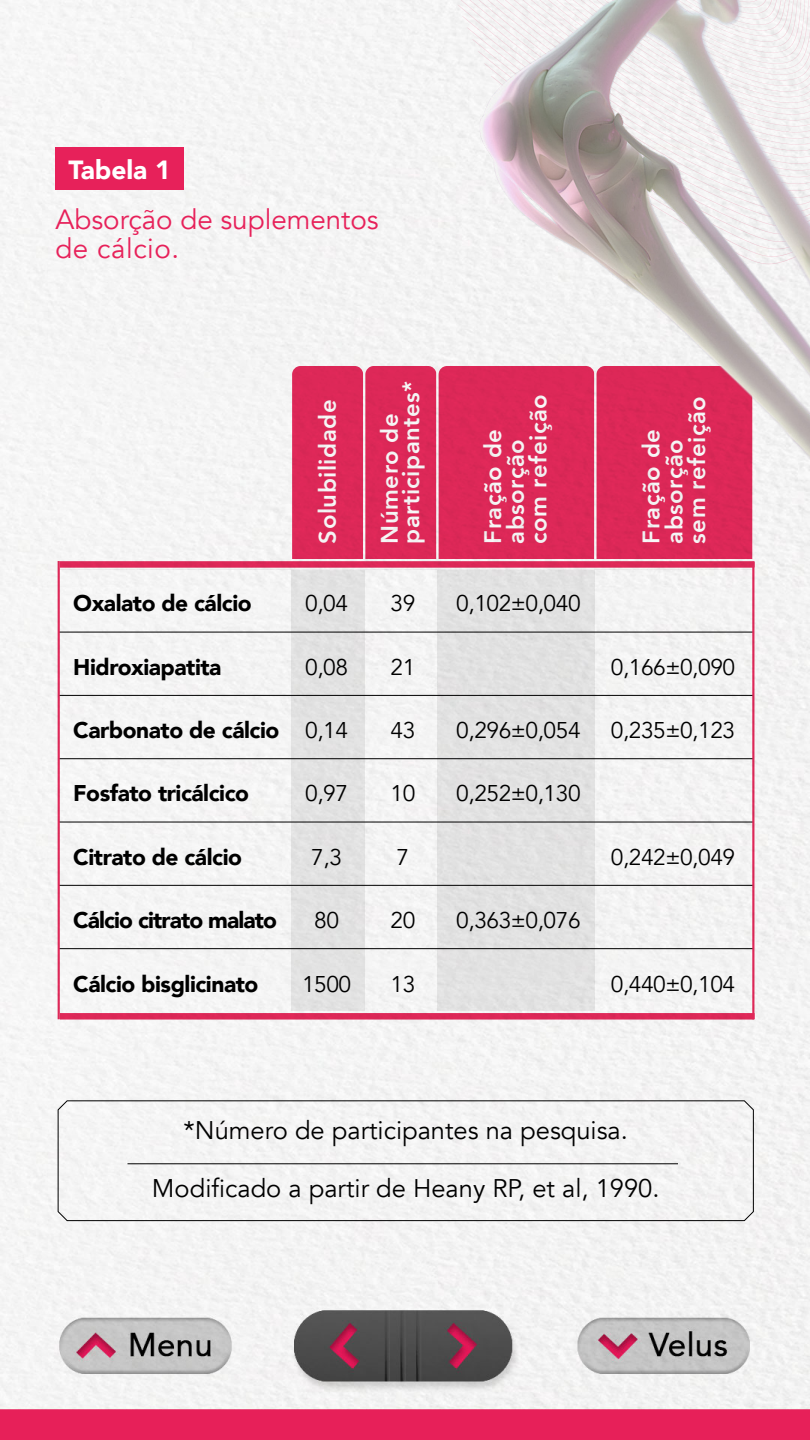
<style>
.page{position:relative;width:810px;height:1440px;background:#fff}
.page>*{position:absolute;margin:0;border:0;box-sizing:border-box;transform-origin:0 0}
.t1{font:27.75px/29.2px "Avenir";color:#e7215a}
.t2{font:900 26.25px "Avenir";color:#fff}
.t3{font:25.5px "Avenir";color:#000}
.t4{font:800 23.92px/22.7px "Avenir";letter-spacing:.02em;color:#fff}
.t5{font:22.73px "Avenir";letter-spacing:-.02em;color:#000}
.t6{font:900 22.73px "Avenir";letter-spacing:-.02em;color:#000}
.t7{font:900 22.73px "Avenir";letter-spacing:-.04em;color:#000}
.s1{font-weight:400}
</style>
<div class="page">
<img style="left:0;top:0;width:810px;height:1440px">
<div style="left:55px;top:147px;width:129px;height:42px;background:#e7215a"></div>
<div style="left:57px;top:1100px;width:697px;height:121px;background:#f4f4f4"></div>
<hr style="left:128px;top:1163px;width:550px;height:1px;background:#000">
<div style="left:291px;top:569px;width:73px;height:443px;background:#e2e2e2"></div>
<div style="left:438px;top:569px;width:157px;height:443px;background:#e1e1e1"></div>
<div style="left:291px;top:365px;width:73px;height:204px;background:#dd2858;border-radius:10px"></div>
<div style="left:290px;top:364px;width:75px;height:206px;border:2px solid #fff;border-radius:10px"></div>
<div style="left:364px;top:365px;width:74px;height:204px;background:#dd2858;border-radius:10px"></div>
<div style="left:363px;top:364px;width:76px;height:206px;border:2px solid #fff;border-radius:10px"></div>
<div style="left:438px;top:365px;width:157px;height:204px;background:#dd2858;border-radius:10px"></div>
<div style="left:595px;top:365px;width:158px;height:204px;background:#dd2858;border-radius:10px"></div>
<hr style="left:59px;top:632px;width:694px;height:1px;background:#000">
<hr style="left:59px;top:695px;width:694px;height:1px;background:#000">
<hr style="left:59px;top:758px;width:694px;height:1px;background:#000">
<hr style="left:59px;top:822px;width:694px;height:1px;background:#000">
<hr style="left:59px;top:885px;width:694px;height:1px;background:#000">
<hr style="left:59px;top:948px;width:694px;height:1px;background:#000">
<div style="left:59px;top:560px;width:697px;height:9px;background:#dd2858"></div>
<div style="left:58px;top:559px;width:699px;height:11px;border:2px solid #fff"></div>
<div style="left:59px;top:1012px;width:697px;height:9px;background:#dd2858"></div>
<div style="left:58px;top:1011px;width:699px;height:11px;border:2px solid #fff"></div>
<hr style="left:58px;top:561px;width:2px;height:458px;background:#e72a5c">
<hr style="left:752px;top:562px;width:2px;height:457px;background:#e72a5c">
<div style="left:446px;top:0;width:33px;height:241px;background:#f4f4f4"></div>
<img style="left:479px;top:0;width:331px;height:518px">
<p class="t2" style="left:68px;top:147px;width:104px">Tabela 1</p>
<p class="t1" style="left:55px;top:205px;width:325px">Absorção de suplementos de cálcio.</p>
<p class="t4" style="left:316px;top:544px;width:145px;rotate:-90deg">Solubilidade</p>
<p class="t4" style="left:379px;top:544px;width:164px;line-height:21.2px;rotate:-90deg">Número de participantes*</p>
<p class="t4" style="left:481px;top:544px;width:151px;rotate:-90deg">Fração de absorção com refeição</p>
<p class="t4" style="left:640px;top:544px;width:149px;rotate:-90deg">Fração de absorção sem refeição</p>
<p class="t6" style="left:73px;top:584px;width:180px">Oxalato de cálcio</p>
<p class="t5" style="left:305px;top:590px;width:44px">0,04</p>
<p class="t5" style="left:391px;top:590px;width:26px">39</p>
<p class="t5" style="left:456px;top:590px;width:126px">0,102±0,040</p>
<p class="t6" style="left:73px;top:647px;width:150px">Hidroxiapatita</p>
<p class="t5" style="left:305px;top:653px;width:44px">0,08</p>
<p class="t5" style="left:391px;top:653px;width:26px">21</p>
<p class="t5" style="left:611px;top:653px;width:126px">0,166±0,090</p>
<p class="t6" style="left:73px;top:711px;width:276px">Carbonato de cálcio <span class="s1">0,14</span></p>
<p class="t5" style="left:391px;top:717px;width:26px">43</p>
<p class="t5" style="left:456px;top:717px;width:126px">0,296±0,054</p>
<p class="t5" style="left:611px;top:717px;width:126px">0,235±0,123</p>
<p class="t6" style="left:73px;top:774px;width:177px">Fosfato tricálcico</p>
<p class="t5" style="left:305px;top:780px;width:44px">0,97</p>
<p class="t5" style="left:391px;top:780px;width:26px">10</p>
<p class="t5" style="left:456px;top:780px;width:126px">0,252±0,130</p>
<p class="t6" style="left:73px;top:837px;width:170px">Citrato de cálcio</p>
<p class="t5" style="left:311px;top:843px;width:32px">7,3</p>
<p class="t5" style="left:397px;top:843px;width:14px">7</p>
<p class="t5" style="left:611px;top:843px;width:126px">0,242±0,049</p>
<p class="t7" style="left:73px;top:901px;width:205px">Cálcio citrato malato</p>
<p class="t5" style="left:314px;top:907px;width:26px">80</p>
<p class="t5" style="left:391px;top:907px;width:26px">20</p>
<p class="t5" style="left:456px;top:907px;width:126px">0,363±0,076</p>
<p class="t6" style="left:73px;top:964px;width:187px">Cálcio bisglicinato</p>
<p class="t5" style="left:302px;top:970px;width:51px">1500</p>
<p class="t5" style="left:391px;top:970px;width:26px">13</p>
<p class="t5" style="left:611px;top:970px;width:126px">0,440±0,104</p>
<p class="t3" style="left:184px;top:1115px;width:446px">*Número de participantes na pesquisa.</p>
<p class="t3" style="left:152px;top:1173px;width:509px">Modificado a partir de Heany RP, et al, 1990.</p>
</div>
